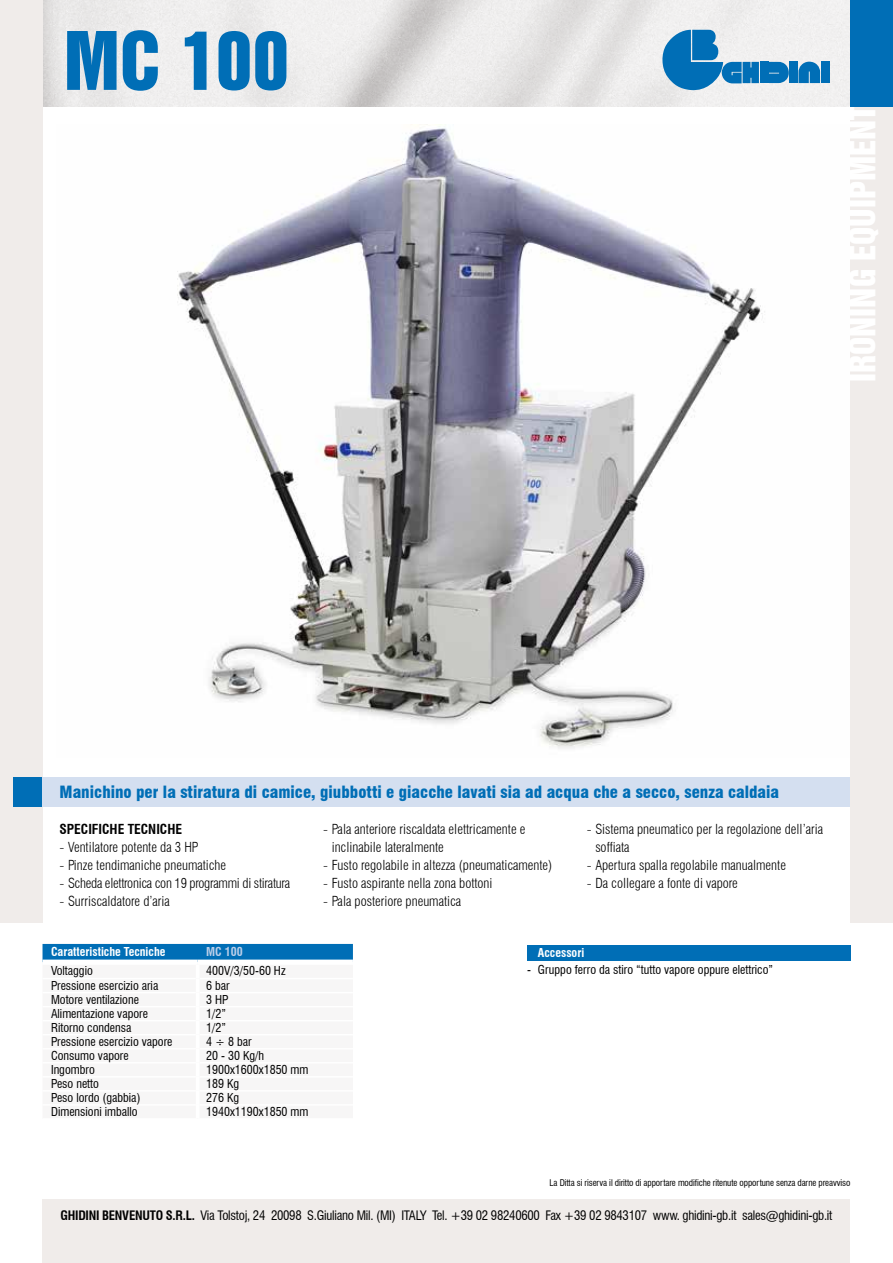
<style>
.page{position:relative;width:893px;height:1263px;background:#fff}
.page>*{position:absolute;margin:0;border:0;box-sizing:border-box;transform-origin:0 0}
.t1{font:73.5px "Swiss 921 BT Regular A";color:#006eb6}
.t2{font:33px "Swiss 921 BT Regular A";color:#fff}
.t3{font:900 condensed 16.5px "Swiss 721 BT";color:#006eb6}
.t4{font:300 condensed 13.5px/18px "Swiss 721 BT";color:#000}
.t5{font:300 condensed 13.5px "Swiss 721 BT";letter-spacing:-.02em;color:#000}
.t6{font:700 condensed 13.5px "Swiss 721 BT";color:#000}
.t7{font:condensed 12.75px "Swiss 721 BT";letter-spacing:-.02em;color:#000}
.t8{font:condensed 12px "Swiss 721 BT";color:#000}
.t9{font:700 condensed 12px "Swiss 721 BT";color:#fff}
.t10{font:700 condensed 12px "Swiss 721 BT";color:#bccfe9}
.t11{font:condensed 9px "Swiss 721 BT";letter-spacing:-.01em;color:#000}
.s1{font-weight:700}
</style>
<div class="page">
<img style="left:177px;top:124px;width:588px;height:625px">
<img style="left:43px;top:0;width:807px;height:106px">
<div style="left:43px;top:1199px;width:807px;height:64px;background:#f0ecea"></div>
<svg style="left:798px;top:62px;width:22px;height:21px"></svg>
<svg style="left:661px;top:30px;width:98px;height:61px"></svg>
<div style="left:760px;top:62px;width:8px;height:21px;background:#006eb6"></div>
<svg style="left:769px;top:62px;width:20px;height:21px"></svg>
<div style="left:789px;top:62px;width:8px;height:21px;background:#006eb6"></div>
<div style="left:821px;top:62px;width:8px;height:21px;background:#006eb6"></div>
<div style="left:0;top:0;width:43px;height:923px;background:#f0ecea"></div>
<div style="left:850px;top:0;width:43px;height:923px;background:#f0ecea"></div>
<div style="left:13px;top:777px;width:30px;height:29px;background:#006eb6"></div>
<div style="left:43px;top:777px;width:807px;height:29px;background:#d4dff0"></div>
<div style="left:43px;top:944px;width:310px;height:15px;background:#006eb6"></div>
<div style="left:527px;top:945px;width:323px;height:16px;background:#006eb6"></div>
<div style="left:850px;top:0;width:43px;height:106px;background:#006eb6"></div>
<h1 class="t1" style="left:64px;top:13px;width:227px">MC 100</h1>
<h2 class="t2" style="left:841px;top:382px;width:277px;rotate:-90deg">IRONING EQUIPMENT</h2>
<p class="t3" style="left:60px;top:782px;width:721px">Manichino per la stiratura di camice, giubbotti e giacche lavati sia ad acqua che a secco, senza caldaia</p>
<p class="t6" style="left:60px;top:821px;width:124px">SPECIFICHE TECNICHE</p>
<p class="t4" style="left:60px;top:838px;width:141px">- Ventilatore potente da 3 HP</p>
<p class="t4" style="left:60px;top:856px;width:168px">- Pinze tendimaniche pneumatiche</p>
<p class="t5" style="left:60px;top:875px;width:232px">- Scheda elettronica con 19 programmi di stiratura</p>
<p class="t4" style="left:60px;top:892px;width:112px">- Surriscaldatore d’aria</p>
<p class="t4" style="left:595px;top:820px;width:229px;text-indent:-9px">- Sistema pneumatico per la regolazione dell’aria soffiata</p>
<p class="t4" style="left:587px;top:856px;width:201px">- Apertura spalla regolabile manualmente</p>
<p class="t4" style="left:587px;top:874px;width:153px">- Da collegare a fonte di vapore</p>
<p class="t4" style="left:332px;top:820px;width:195px;text-indent:-9px">- Pala anteriore riscaldata elettricamente e inclinabile lateralmente</p>
<p class="t4" style="left:323px;top:856px;width:231px">- Fusto regolabile in altezza (pneumaticamente)</p>
<p class="t4" style="left:323px;top:874px;width:171px">- Fusto aspirante nella zona bottoni</p>
<p class="t4" style="left:323px;top:892px;width:140px">- Pala posteriore pneumatica</p>
<p class="t9" style="left:51px;top:945px;width:116px">Caratteristiche Tecniche</p>
<p class="t10" style="left:206px;top:945px;width:38px">MC 100</p>
<p class="t8" style="left:51px;top:963px;width:43px">Voltaggio</p>
<p class="t8" style="left:206px;top:963px;width:81px">400V/3/50-60 Hz</p>
<p class="t8" style="left:51px;top:978px;width:109px">Pressione esercizio aria</p>
<p class="t8" style="left:206px;top:978px;width:25px">6 bar</p>
<p class="t8" style="left:51px;top:993px;width:89px">Motore ventilazione</p>
<p class="t8" style="left:206px;top:993px;width:24px">3 HP</p>
<p class="t8" style="left:51px;top:1007px;width:98px">Alimentazione vapore</p>
<p class="t8" style="left:206px;top:1007px;width:21px">1/2”</p>
<p class="t8" style="left:51px;top:1021px;width:82px">Ritorno condensa</p>
<p class="t8" style="left:206px;top:1021px;width:21px">1/2”</p>
<p class="t8" style="left:51px;top:1035px;width:123px">Pressione esercizio vapore</p>
<p class="t8" style="left:206px;top:1035px;width:47px">4 ÷ 8 bar</p>
<p class="t8" style="left:51px;top:1049px;width:79px">Consumo vapore</p>
<p class="t8" style="left:206px;top:1049px;width:60px">20 - 30 Kg/h</p>
<p class="t8" style="left:51px;top:1063px;width:45px">Ingombro</p>
<p class="t8" style="left:206px;top:1063px;width:104px">1900x1600x1850 mm</p>
<p class="t8" style="left:51px;top:1077px;width:49px">Peso netto</p>
<p class="t8" style="left:206px;top:1077px;width:35px">189 Kg</p>
<p class="t8" style="left:51px;top:1091px;width:91px">Peso lordo (gabbia)</p>
<p class="t8" style="left:206px;top:1091px;width:35px">276 Kg</p>
<p class="t8" style="left:51px;top:1105px;width:88px">Dimensioni imballo</p>
<p class="t8" style="left:206px;top:1105px;width:104px">1940x1190x1850 mm</p>
<p class="t9" style="left:538px;top:945px;width:48px">Accessori</p>
<p class="t8" style="left:527px;top:963px;width:247px">- Gruppo ferro da stiro “tutto vapore oppure elettrico”</p>
<p class="t11" style="left:549px;top:1178px;width:303px">La Ditta si riserva il diritto di apportare modifiche ritenute opportune senza darne preavviso</p>
<p class="t7" style="left:61px;top:1208px;width:773px"><span class="s1">GHIDINI BENVENUTO S.R.L.</span> Via Tolstoj, 24 20098 S.Giuliano Mil. (MI) ITALY Tel. +39 02 98240600 Fax +39 02 9843107 www. ghidini-gb.it sales@ghidini-gb.it</p>
</div>
